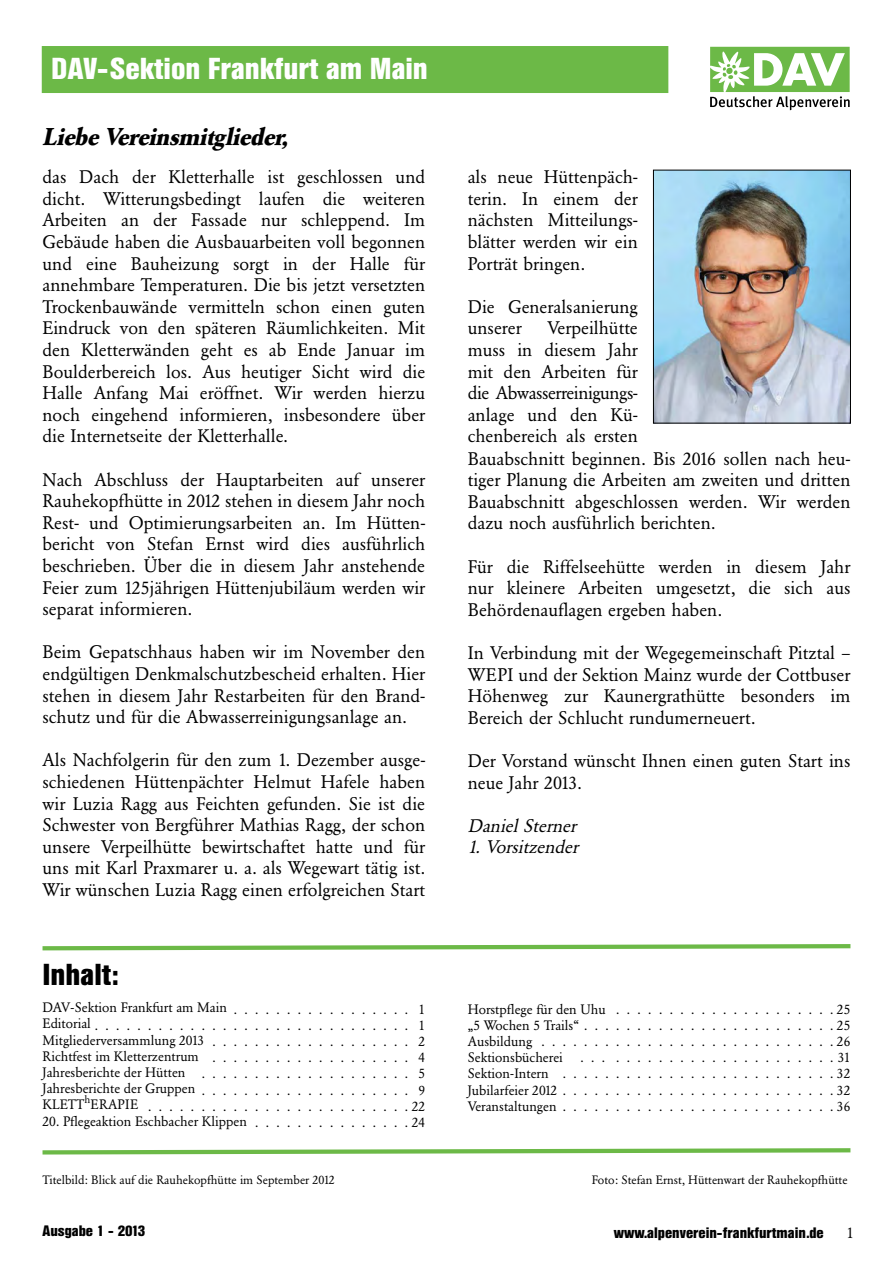
<style>
.page{position:relative;width:893px;height:1263px;background:#fff}
.page>*{position:absolute;margin:0;border:0;box-sizing:border-box;transform-origin:0 0}
.t1{font:700 30px "Helvetica Condensed BQ";color:#fff}
.t2{font:700 30px "Helvetica Condensed BQ";color:#000}
.t3{font:italic 700 24px "Garamond BQ";color:#000}
.t4{font:18px/21.6px "Garamond BQ";color:#000;text-align:justify}
.t5{font:italic 18px/21.6px "Garamond BQ";color:#000}
.t6{font:700 15px "Helvetica Condensed BQ";color:#000}
.t7{font:13.5px/16.2px "Garamond BQ";color:#000}
.t8{font:12px "Garamond BQ";color:#000}
.s1{font-family:"Garamond BQ";font-weight:400}
</style>
<div class="page">
<div style="left:42px;top:46px;width:626px;height:47px;background:#6cb947"></div>
<svg style="left:710px;top:47px;width:140px;height:63px"></svg>
<svg style="left:42px;top:1148px;width:809px;height:7px"></svg>
<svg style="left:42px;top:944px;width:809px;height:7px"></svg>
<img style="left:655px;top:172px;width:194px;height:249px">
<div style="left:653px;top:170px;width:198px;height:253px;border:1px solid #000"></div>
<h1 class="t1" style="left:51px;top:52px;width:378px">DAV-Sektion Frankfurt am Main</h1>
<h2 class="t3" style="left:43px;top:123px;width:252px">LiebeVereinsmitg lieder,</h2>
<p class="t4" style="left:43px;top:166px;width:384px">das Dach der Kletterhalle ist geschlossen und dicht. Witterungsbedingt laufen die weiteren Arbeiten an der Fassade nur schleppend. Im Gebäude haben die Ausbauarbeiten voll begonnen und eine Bauheizung sorgt in der Halle für annehmbare Temperaturen. Die bis jetzt versetzten Trockenbauwände vermitteln schon einen guten Eindruck von den späteren Räumlichkeiten. Mit den Kletterwänden geht es ab Ende Januar im Boulderbereich los. Aus heutiger Sicht wird die Halle Anfang Mai eröffnet. Wir werden hierzu noch eingehend informieren, insbesondere über die Internetseite der Kletterhalle.</p>
<p class="t4" style="left:43px;top:469px;width:384px">Nach Abschluss der Hauptarbeiten auf unserer Rauhekopfhütte in 2012 stehen in diesem Jahr noch Rest- und Optimierungsarbeiten an. Im Hütten&shy;bericht von Stefan Ernst wird dies ausführlich beschrieben. Über die in diesem Jahr anstehende Feier zum 125jährigen Hüttenjubiläum werden wir separat informieren.</p>
<p class="t4" style="left:43px;top:642px;width:384px">Beim Gepatschhaus haben wir im November den endgültigen Denkmalschutzbescheid erhalten. Hier stehen in diesem Jahr Restarbeiten für den Brand&shy;schutz und für die Abwasserreinigungsanlage an.</p>
<p class="t4" style="left:43px;top:750px;width:384px">Als Nachfolgerin für den zum 1. Dezember ausge&shy;schiedenen Hüttenpächter Helmut Hafele haben wir Luzia Ragg aus Feichten gefunden. Sie ist die Schwester von Bergführer Mathias Ragg, der schon unsere Verpeilhütte bewirtschaftet hatte und für uns mit Karl Praxmarer u. a. als Wegewart tätig ist.<br>Wir wünschen Luzia Ragg einen erfolgreichen Start</p>
<h1 class="t2" style="left:43px;top:958px;width:78px">Inhalt:</h1>
<p class="t7" style="left:43px;top:999px;width:367px;line-height:17.5px">DAV-Sektion Frankfurt am Main<br>Editorial . . . . . . . . . . . . . . . . . . . . . . . . . . . . . .</p>
<p class="t7" style="left:43px;top:1032px;width:163px">Mitgliederversammlung 2013<br>Richtfest im Kletterzentrum<br>Jahresberichte der Hütten<br>Jahresberichte der Gruppen<br>KLETT<sup>h</sup>ERAPIE</p>
<p class="t7" style="left:43px;top:1113px;width:206px">20. Pflegeaktion Eschbacher Klippen</p>
<p class="t7" style="left:418px;top:1001px;width:8px;text-align:justify">1<br>1<br>2<br>4<br>5<br>9</p>
<p class="t7" style="left:234px;top:1001px;width:176px">. . . . . . . . . . . . . . . . .</p>
<p class="t7" style="left:212px;top:1033px;width:197px">. . . . . . . . . . . . . . . . . . .</p>
<p class="t7" style="left:212px;top:1049px;width:197px">. . . . . . . . . . . . . . . . . . .</p>
<p class="t7" style="left:202px;top:1066px;width:208px">. . . . . . . . . . . . . . . . . . . .</p>
<p class="t7" style="left:202px;top:1082px;width:208px">. . . . . . . . . . . . . . . . . . . .</p>
<p class="t7" style="left:148px;top:1098px;width:278px">. . . . . . . . . . . . . . . . . . . . . . . . .22</p>
<p class="t7" style="left:255px;top:1114px;width:172px">. . . . . . . . . . . . . . .24</p>
<p class="t4" style="left:468px;top:166px;width:172px">als neue Hüttenpäch&shy;terin. In einem der nächsten Mitteilungs&shy;blätter werden wir ein Porträt bringen.</p>
<p class="t4" style="left:468px;top:296px;width:172px">Die Generalsanierung unserer</p>
<p class="t4" style="left:468px;top:318px;width:384px;text-align:left;text-indent:80px">Verpeilhütte<br>muss in diesem Jahr<br>mit den Arbeiten für<br>die Abwasserreinigungs-<br>anlage und den Kü-<br>chenbereich als ersten<br>Bauabschnitt beginnen. Bis 2016 sollen nach heu&shy;tiger Planung die Arbeiten am zweiten und dritten<br>Bauabschnitt abgeschlossen werden. Wir werden dazu noch ausführlich berichten.</p>
<p class="t4" style="left:468px;top:556px;width:384px">Für die Riffelseehütte werden in diesem Jahr nur kleinere Arbeiten umgesetzt, die sich aus Behördenauflagen ergeben haben.</p>
<p class="t4" style="left:468px;top:642px;width:384px">In Verbindung mit der Wegegemeinschaft Pitztal – WEPI und der Sektion Mainz wurde der Cottbuser Höhenweg zur Kaunergrathütte besonders im Bereich der Schlucht rundumerneuert.</p>
<p class="t4" style="left:468px;top:750px;width:384px">Der Vorstand wünscht Ihnen einen guten Start ins neue Jahr 2013.</p>
<p class="t5" style="left:468px;top:815px;width:116px">DanielSterner<br>1.Vorsitzender</p>
<p class="t7" style="left:468px;top:1001px;width:384px">Horstpflege für den Uhu<br>„5 Wochen 5 Trails“ . . . . . . . . . . . . . . . . . . . . . . . . 25<br>Ausbildung<br>Sektionsbücherei<br>Sektion-Intern<br>Jubilarfeier 2012 . . . . . . . . . . . . . . . . . . . . . . . . . . 32<br>Veranstaltungen</p>
<p class="t7" style="left:616px;top:1001px;width:236px">. . . . . . . . . . . . . . . . . . . . .25</p>
<p class="t7" style="left:541px;top:1033px;width:311px;text-align:right">. . . . . . . . . . . . . . . . . . . . . . . . . . . .26 . . . . . . . . . . . . . . . . . . . . . . . . 31<br>. . . . . . . . . . . . . . . . . . . . . . . . . .32</p>
<p class="t7" style="left:563px;top:1098px;width:289px">. . . . . . . . . . . . . . . . . . . . . . . . . .36</p>
<p class="t8" style="left:43px;top:1172px;width:294px">Titelbild: Blick auf die Rauhekopfhütte im September 2012</p>
<p class="t8" style="left:592px;top:1172px;width:257px">Foto: Stefan Ernst, Hüttenwart der Rauhekopfhütte</p>
<p class="t6" style="left:43px;top:1222px;width:104px">Ausgabe 1 - 2013</p>
<p class="t6" style="left:614px;top:1224px;width:241px">www.alpenverein-frankfurtmain.de <span class="s1">1</span></p>
</div>
